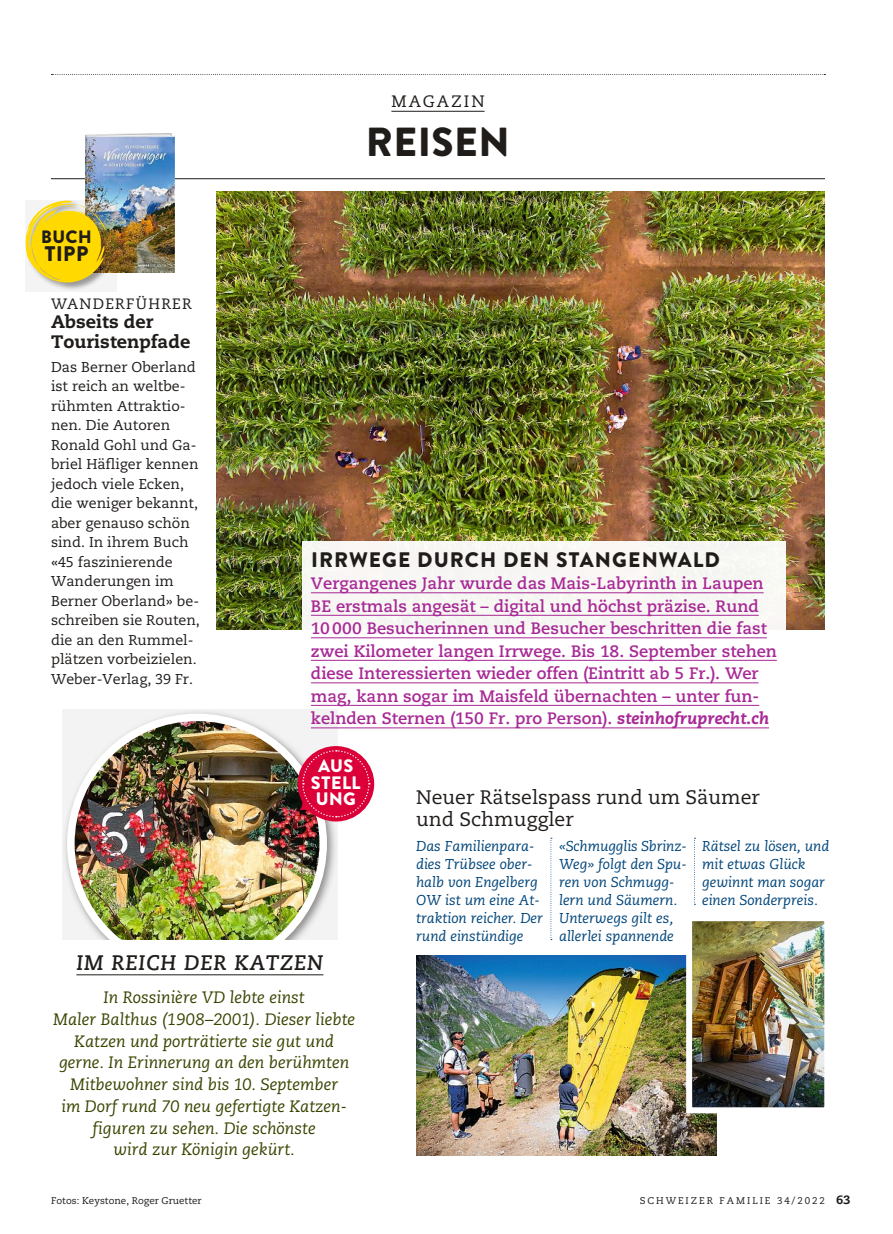
<style>
.page{position:relative;width:893px;height:1234px;background:#fff}
.page>*{position:absolute;margin:0;border:0;box-sizing:border-box;transform-origin:0 0}
.t1{font:40.5px "Brandon Grotesque Black OV BRKUFT";letter-spacing:.01em;color:#1f1c1a}
.t2{font:21.15px "Brandon Text Black OV BRKUFW";color:#1f1c1a}
.t3{font:21px "Brandon Grotesque Black OV BRKUFT";letter-spacing:.05em;color:#1f1c1a}
.t4{font:21px "Caecilia Bold Italic OV BRKUFR";letter-spacing:.045em;color:#1f1c1a}
.t5{font:19.5px/22.5px "Caecilia Roman OV BRKUFP";letter-spacing:.005em;color:#1f1c1a}
.t6{font:18px/19.5px "Caecilia Heavy OV BRKUFS";letter-spacing:.005em;color:#1f1c1a}
.t7{font:18px/16.5px "Brandon Text Black OV BRKUFW";letter-spacing:.02em;color:#fff;text-align:center}
.t8{font:17.85px "Brandon Text Black OV BRKUFW";color:#1f1c1a}
.t9{font:16.5px/22.5px "Caecilia Bold OV BRKUFU";color:#a82996}
.t10{font:16.5px/21.8px "Caecilia Italic OV BRKUFQ";letter-spacing:.005em;color:#384500;text-align:center}
.t11{font:16.5px "Caecilia Roman OV BRKUFP";letter-spacing:.125em;color:#1f1c1a}
.t12{font:15px "Caecilia Roman OV BRKUFP";letter-spacing:.085em;color:#1f1c1a}
.t13{font:14.25px/19.5px "Caecilia Roman OV BRKUFP";color:#1f1c1a}
.t14{font:14.25px/18px "Caecilia Italic OV BRKUFQ";color:#00457a}
.t15{font:9.75px "Caecilia Roman OV BRKUFP";color:#1f1c1a}
.t16{font:9.75px "Caecilia Roman OV BRKUFP";letter-spacing:.2em;color:#1f1c1a}
.s1{font-family:"Caecilia Heavy Italic OV BRKUFV"}
.s2{font-family:"Caecilia Heavy OV BRKUFS";font-size:12px}
</style>
<div class="page">
<hr style="left:51px;top:178px;width:774px;height:1px;background:#1f1c1a">
<img style="left:217px;top:191px;width:608px;height:438px">
<div style="left:302px;top:540px;width:484px;height:174px;background:#fafaf6"></div>
<div style="left:62px;top:708px;width:276px;height:276px;background:#1f1c1a;opacity:.5"></div>
<img style="left:71px;top:717px;width:252px;height:252px;border-radius:50%">
<div style="left:67px;top:713px;width:260px;height:260px;border:8px solid #fff;border-radius:50%"></div>
<img style="left:85px;top:133px;width:90px;height:139px">
<img style="left:416px;top:955px;width:301px;height:199px">
<img style="left:693px;top:921px;width:130px;height:184px">
<div style="left:686px;top:914px;width:144px;height:198px;border:6px solid #fff"></div>
<div style="left:47px;top:940px;width:306px;height:169px;background:#fff"></div>
<svg style="left:52px;top:74px;width:773px;height:1px"></svg>
<hr style="left:76px;top:974px;width:247px;height:1px;background:#1f1c1a">
<hr style="left:311px;top:592px;width:453px;height:1px;background:#a82996">
<hr style="left:311px;top:614px;width:448px;height:1px;background:#a82996">
<hr style="left:311px;top:637px;width:456px;height:1px;background:#a82996">
<hr style="left:311px;top:659px;width:466px;height:1px;background:#a82996">
<hr style="left:311px;top:682px;width:448px;height:1px;background:#a82996">
<hr style="left:311px;top:704px;width:448px;height:1px;background:#a82996">
<hr style="left:311px;top:727px;width:458px;height:1px;background:#a82996">
<hr style="left:391px;top:111px;width:94px;height:1px;background:#1f1c1a">
<div style="left:25px;top:200px;width:92px;height:91px;background:#1f1c1a;opacity:.45"></div>
<img style="left:25px;top:200px;width:84px;height:84px">
<svg style="left:551px;top:837px;width:1px;height:103px"></svg>
<svg style="left:694px;top:837px;width:1px;height:67px"></svg>
<svg style="left:297px;top:745px;width:78px;height:76px"></svg>
<p class="t8" style="left:41px;top:227px;width:52px">BUCH</p>
<p class="t2" style="left:44px;top:241px;width:46px">TIPP</p>
<p class="t12" style="left:51px;top:295px;width:142px">WANDERFÜHRER</p>
<p class="t6" style="left:51px;top:312px;width:141px">Abseits der<br>Touristenpfade</p>
<p class="t13" style="left:51px;top:357px;width:150px">Das Berner Oberland ist reich an weltbe&shy;rühmten Attraktio&shy;nen. Die Autoren<br>Ronald Gohl und Ga&shy;briel Häfliger kennen jedoch viele Ecken, die weniger bekannt, aber genauso schön sind. In ihrem Buch «45 faszinierende<br>Wanderungen im<br>Berner Oberland» be&shy;schreiben sie Routen, die an den Rummel&shy;plätzen vorbeizielen.<br>Weber-Verlag, 39 Fr.</p>
<p class="t11" style="left:391px;top:91px;width:95px">MAGAZIN</p>
<h1 class="t1" style="left:366px;top:119px;width:145px">REISEN</h1>
<p class="t3" style="left:311px;top:547px;width:410px">IRRWEGE DURCH DEN STANGENWALD</p>
<p class="t9" style="left:311px;top:572px;width:467px">Vergangenes Jahr wurde das Mais-Labyrinth in Laupen BE erstmals angesät – digital und höchst präzise. Rund 10000 Besucherinnen und Besucher beschritten die fast zwei Kilometer langen Irrwege. Bis 18. September stehen diese Interessierten wieder offen (Eintritt ab 5 Fr.). Wer mag, kann sogar im Maisfeld übernachten – unter fun&shy;kelnden Sternen (150 Fr. pro Person). <span class="s1">steinhofruprecht.ch</span></p>
<p class="t7" style="left:311px;top:757px;width:51px">AUS<br>STELL<br>UNG</p>
<p class="t5" style="left:416px;top:785px;width:345px">Neuer Rätselspass rund um Säumer und Schmuggler</p>
<p class="t14" style="left:416px;top:836px;width:128px">Das Familienpara&shy;dies Trübsee ober&shy;halb von Engelberg<br>OW ist um eine At&shy;traktion reicher. Der rund einstündige</p>
<p class="t14" style="left:559px;top:836px;width:129px">«Schmugglis Sbrinz-<br>Weg» folgt den Spu&shy;ren von Schmugg&shy;lern und Säumern.<br>Unterwegs gilt es, allerlei spannende</p>
<p class="t14" style="left:702px;top:836px;width:129px">Rätsel zu lösen, und mit etwas Glück gewinnt man sogar einen Sonderpreis.</p>
<p class="t4" style="left:76px;top:950px;width:249px">IM REICH DER KATZEN</p>
<p class="t10" style="left:53px;top:986px;width:304px">In Rossinière VD lebte einst<br>Maler Balthus (1908–2001). Dieser liebte Katzen und porträtierte sie gut und gerne. In Erinnerung an den berühmten Mitbewohner sind bis 10. September<br>im Dorf rund 70 neu gefertigte Katzen&shy;figuren zu sehen. Die schönste<br>wird zur Königin gekürt.</p>
<p class="t15" style="left:51px;top:1194px;width:152px">Fotos: Keystone, Roger Gruetter</p>
<p class="t16" style="left:640px;top:1194px;width:212px">SCHWEIZER FAMILIE 34/2022 <span class="s2">63</span></p>
</div>
